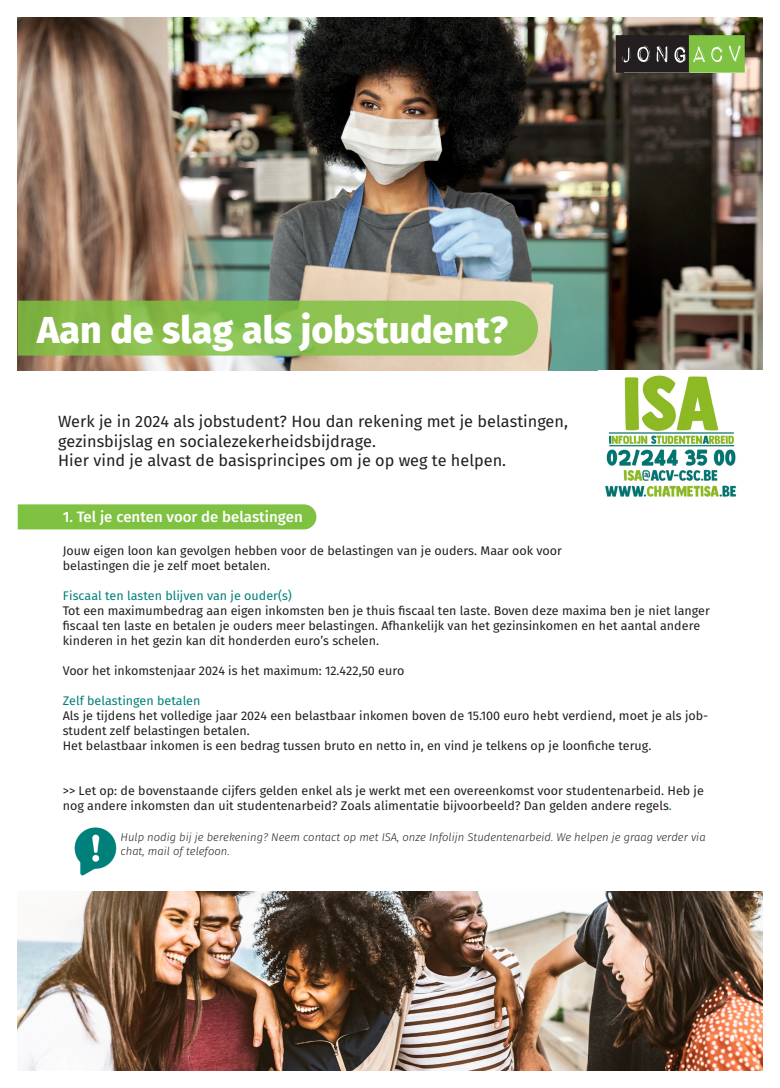
<style>
.page{position:relative;width:780px;height:1088px;background:#fff}
.page>*{position:absolute;margin:0;border:0;box-sizing:border-box;transform-origin:0 0}
.t1{font:800 37.5px "Fira Sans";color:#fff}
.t2{font:16.25px/19.5px "Fira Sans";color:#231f20}
.t3{font:500 15px "Fira Sans";color:#fff}
.t4{font:12.5px/15px "Fira Sans";color:#231f20}
.t5{font:12.5px "Fira Sans";color:#00807a}
.t6{font:italic 300 11.25px/13.5px "Fira Sans";color:#231f20}
.s1{color:#00807a}
</style>
<div class="page">
<div style="left:18px;top:504px;width:298px;height:25px;background:#7fc241"></div>
<img style="left:74px;top:827px;width:43px;height:49px">
<img style="left:18px;top:18px;width:744px;height:353px">
<svg style="left:18px;top:301px;width:520px;height:55px;background:#8abf51"></svg>
<img style="left:605px;top:375px;width:132px;height:122px">
<svg style="left:615px;top:35px;width:129px;height:38px;background:#5b7341"></svg>
<img style="left:18px;top:891px;width:744px;height:179px">
<p class="t1" style="left:37px;top:297px;width:472px">Aan de slag als jobstudent?</p>
<p class="t2" style="left:58px;top:412px;width:511px">Werk je in 2024 als jobstudent? Hou dan rekening met je belastingen, gezinsbijslag en socialezekerheidsbijdrage.<br>Hier vind je alvast de basisprincipes om je op weg te helpen.</p>
<p class="t3" style="left:63px;top:505px;width:241px">1. Tel je centen voor de belastingen</p>
<p class="t4" style="left:63px;top:543px;width:500px">Jouw eigen loon kan gevolgen hebben voor de belastingen van je ouders. Maar ook voor belastingen die je zelf moet betalen.</p>
<p class="t5" style="left:63px;top:586px;width:231px">Fiscaal ten lasten blijven van je ouder(s)</p>
<p class="t4" style="left:63px;top:603px;width:648px">Tot een maximumbedrag aan eigen inkomsten ben je thuis fiscaal ten laste. Boven deze maxima ben je niet langer fiscaal ten laste en betalen je ouders meer belastingen. Afhankelijk van het gezinsinkomen en het aantal andere kinderen in het gezin kan dit honderden euro’s schelen.</p>
<p class="t4" style="left:63px;top:663px;width:343px">Voor het inkomstenjaar 2024 is het maximum: 12.422,50 euro</p>
<p class="t5" style="left:63px;top:691px;width:139px">Zelf belastingen betalen</p>
<p class="t4" style="left:63px;top:708px;width:647px">Als je tijdens het volledige jaar 2024 een belastbaar inkomen boven de 15.100 euro hebt verdiend, moet je als job&shy;student zelf belastingen betalen.</p>
<p class="t4" style="left:63px;top:738px;width:590px">Het belastbaar inkomen is een bedrag tussen bruto en netto in, en vind je telkens op je loonfiche terug.</p>
<p class="t4" style="left:63px;top:783px;width:642px">&gt;&gt; Let op: de bovenstaande cijfers gelden enkel als je werkt met een overeenkomst voor studentenarbeid. Heb je nog andere inkomsten dan uit studentenarbeid? Zoals alimentatie bijvoorbeeld? Dan gelden andere regels<span class="s1">.</span></p>
<p class="t6" style="left:120px;top:830px;width:586px">Hulp nodig bij je berekening? Neem contact op met ISA, onze Infolijn Studentenarbeid. We helpen je graag verder via chat, mail of telefoon.</p>
</div>
